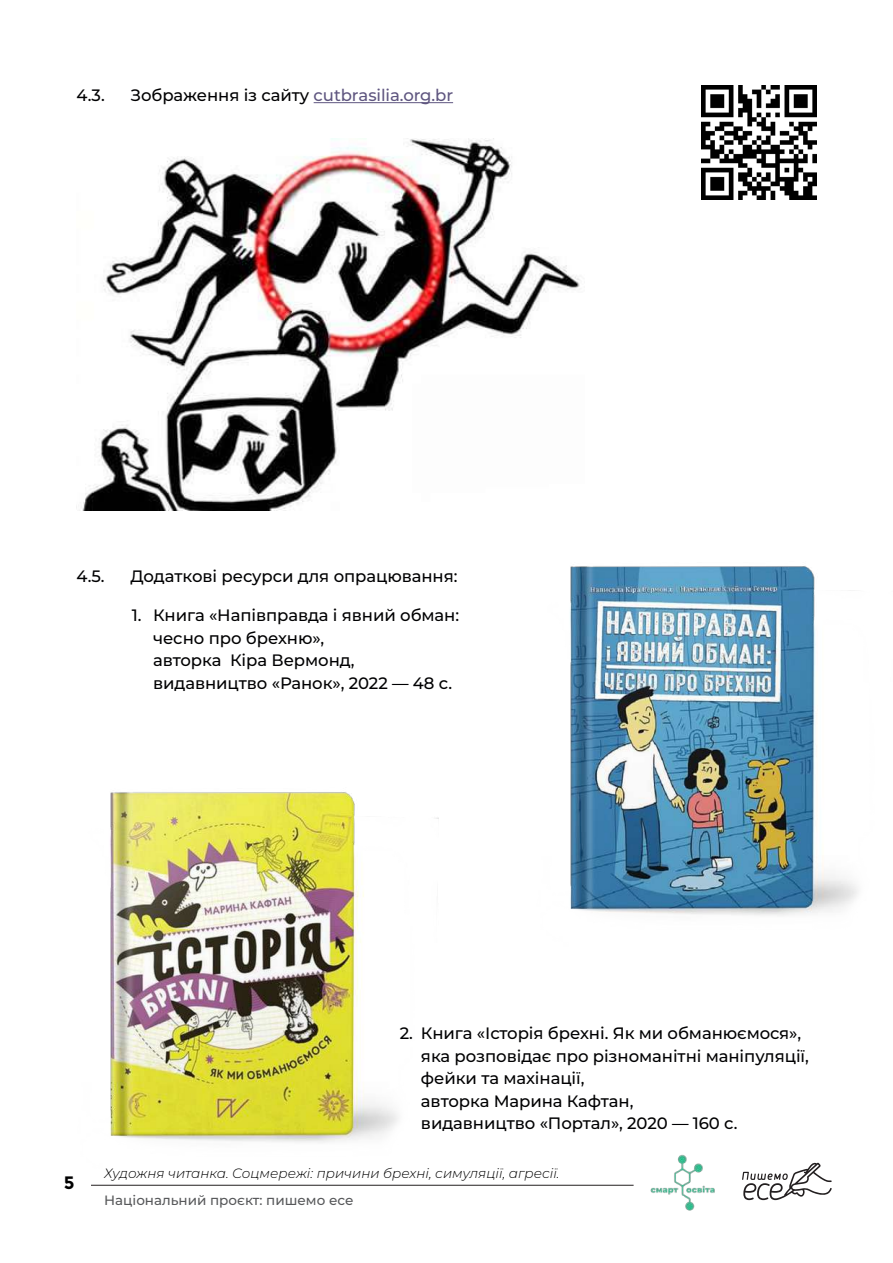
<style>
.page{position:relative;width:893px;height:1263px;background:#fff}
.page>*{position:absolute;margin:0;border:0;box-sizing:border-box;transform-origin:0 0}
.t1{font:700 18px "Montserrat";color:#000001}
.t2{font:500 16.5px/22.5px "Montserrat";letter-spacing:-.005em;color:#000002}
.t3{font:500 16.5px "Montserrat";letter-spacing:-.005em;color:#5f5680}
.t4{font:italic 300 13.5px "Montserrat";color:#000001}
.t5{font:500 13.5px "Montserrat";color:#57585a}
.s1{color:#000002}
</style>
<div class="page">
<img style="left:110px;top:792px;width:329px;height:351px">
<hr style="left:314px;top:102px;width:139px;height:1px;background:#5f5680">
<img style="left:702px;top:85px;width:114px;height:115px">
<img style="left:570px;top:566px;width:288px;height:350px">
<img style="left:81px;top:138px;width:499px;height:372px">
<hr style="left:91px;top:1185px;width:543px;height:1px;background:#231f20">
<svg style="left:742px;top:1162px;width:90px;height:38px"></svg>
<img style="left:650px;top:1154px;width:65px;height:57px">
<p class="t2" style="left:77px;top:83px;width:30px">4.3.</p>
<p class="t3" style="left:131px;top:84px;width:324px"><span class="s1">Зображення із сайту</span> cutbrasilia.org.br</p>
<p class="t2" style="left:77px;top:564px;width:30px">4.5.</p>
<p class="t2" style="left:131px;top:564px;width:328px">Додаткові ресурси для опрацювання:</p>
<p class="t2" style="left:153px;top:603px;width:308px;text-indent:-21px">1. Книга «Напівправда і явний обман: чесно про брехню»,<br>авторка Кіра Вермонд, видавництво «Ранок», 2022 — 48 с.</p>
<p class="t1" style="left:64px;top:1172px;width:12px">5</p>
<p class="t2" style="left:421px;top:1021px;width:389px;text-indent:-21px">2. Книга «Історія брехні. Як ми обманюємося», яка розповідає про різноманітні маніпуляції, фейки та махінації,<br>авторка Марина Кафтан,<br>видавництво «Портал», 2020 — 160 с.</p>
<p class="t4" style="left:104px;top:1164px;width:457px">Художня читанка. Соцмережі: причини брехні, симуляції, агресії.</p>
<p class="t5" style="left:104px;top:1190px;width:251px">Національний проєкт: пишемо есе</p>
</div>
